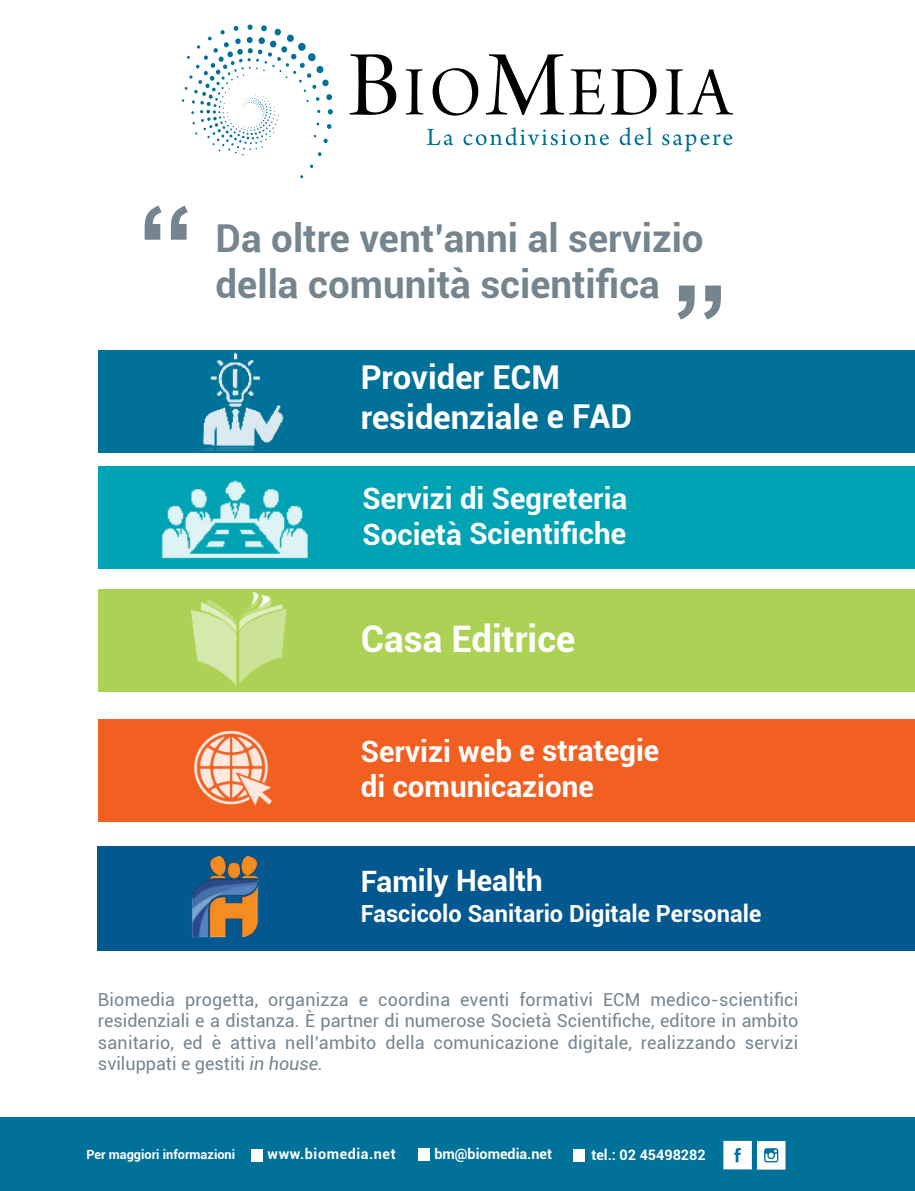
<style>
.page{position:relative;width:915px;height:1191px;background:#fff}
.page>*{position:absolute;margin:0;border:0;box-sizing:border-box;transform-origin:0 0}
.t1{font:700 38.4px "Roboto";color:#758590}
.t2{font:700 36.6px "Roboto";color:#fff}
.t3{font:700 32.85px "Roboto";color:#fff}
.t4{font:700 29.4px "Roboto";color:#fff}
.t5{font:700 23.55px "Roboto";color:#fff}
.t6{font:18px/21.6px "Roboto";letter-spacing:.01em;color:#758590;text-align:justify}
.t7{font:700 14.4px "Roboto";color:#fff}
.t8{font:700 14.4px "Roboto";letter-spacing:.04em;color:#fff}
.t9{font:700 12.75px "Roboto";color:#fff}
.s1{font-style:italic}
</style>
<div class="page">
<svg style="left:182px;top:25px;width:151px;height:153px"></svg>
<svg style="left:349px;top:54px;width:384px;height:62px"></svg>
<svg style="left:426px;top:127px;width:306px;height:24px"></svg>
<svg style="left:144px;top:206px;width:44px;height:34px"></svg>
<svg style="left:677px;top:285px;width:43px;height:34px"></svg>
<div style="left:98px;top:846px;width:816px;height:104px;background:#03588f"></div>
<div style="left:99px;top:350px;width:815px;height:102px;background:#007198"></div>
<img style="left:202px;top:352px;width:82px;height:98px">
<div style="left:99px;top:589px;width:815px;height:102px;background:#acd255"></div>
<img style="left:190px;top:591px;width:97px;height:95px">
<div style="left:99px;top:719px;width:815px;height:102px;background:#f26021"></div>
<img style="left:193px;top:730px;width:79px;height:76px">
<div style="left:99px;top:466px;width:815px;height:102px;background:#00a3b3"></div>
<img style="left:161px;top:480px;width:147px;height:79px">
<div style="left:0;top:1117px;width:914px;height:74px;background:#007198"></div>
<svg style="left:723px;top:1140px;width:62px;height:29px;background:#c7e0e8"></svg>
<div style="left:418px;top:1148px;width:11px;height:13px;background:#fff"></div>
<div style="left:251px;top:1149px;width:11px;height:12px;background:#fff"></div>
<div style="left:573px;top:1148px;width:11px;height:13px;background:#fff"></div>
<img style="left:192px;top:855px;width:67px;height:83px">
<p class="t1" style="left:215px;top:216px;width:489px">Da oltre vent’anni al servizio</p>
<p class="t1" style="left:215px;top:262px;width:446px">della comunità scientifica</p>
<p class="t3" style="left:360px;top:359px;width:201px">Provider ECM</p>
<p class="t3" style="left:360px;top:398px;width:273px">residenziale e FAD</p>
<p class="t4" style="left:362px;top:482px;width:266px">Servizi di Segreteria</p>
<p class="t4" style="left:362px;top:517px;width:265px">Società Scientifiche</p>
<p class="t2" style="left:361px;top:618px;width:216px">Casa Editrice</p>
<p class="t4" style="left:361px;top:734px;width:300px">Servizi web e strategie</p>
<p class="t4" style="left:361px;top:769px;width:234px">di comunicazione</p>
<p class="t4" style="left:360px;top:864px;width:184px">Family Health</p>
<p class="t5" style="left:360px;top:900px;width:402px">Fascicolo Sanitario Digitale Personale</p>
<p class="t6" style="left:98px;top:988px;width:701px">Biomedia progetta, organizza e coordina eventi formativi ECM medico-scientifici residenziali e a distanza. È partner di numerose Società Scientifiche, editore in ambito sanitario, ed è attiva nell’ambito della comunicazione digitale, realizzando servizi sviluppati e gestiti <span class="s1">in house.</span></p>
<p class="t9" style="left:86px;top:1146px;width:150px">Per maggiori informazioni</p>
<p class="t8" style="left:267px;top:1146px;width:129px">www.biomedia.net</p>
<p class="t7" style="left:434px;top:1145px;width:119px">bm@biomedia.net</p>
<p class="t7" style="left:591px;top:1146px;width:116px">tel.: 02 45498282</p>
</div>
